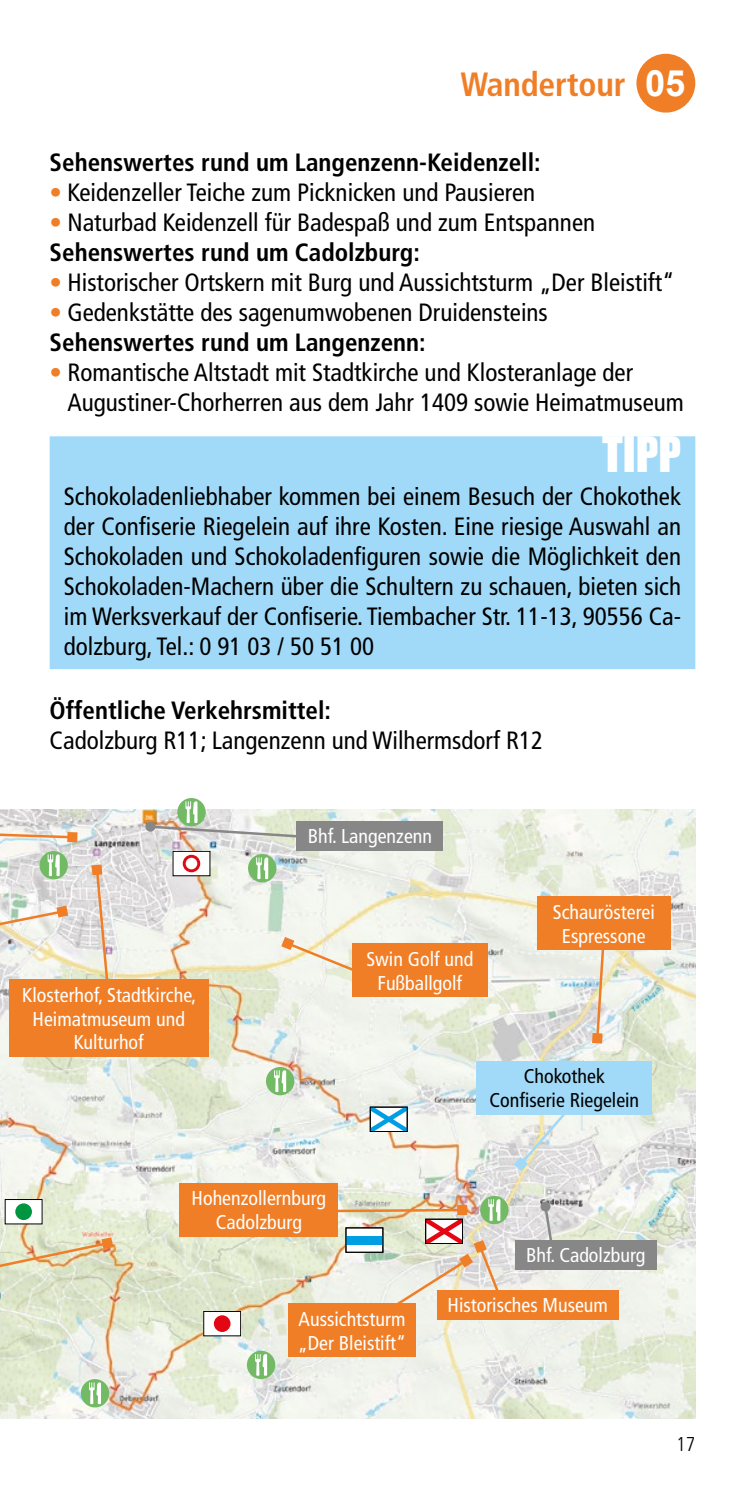
<style>
.page{position:relative;width:745px;height:1489px;background:#fff}
.page>*{position:absolute;margin:0;border:0;box-sizing:border-box;transform-origin:0 0}
.t1{font:45px "Impact";color:#fff}
.t2{font:700 condensed 33.5px "Frutiger";letter-spacing:-.005em;color:#ef7e26}
.t3{font:condensed 25px/30px "Frutiger";color:#000}
.t4{font:700 condensed 25px "Frutiger";color:#000}
.t5{font:condensed 20px/24px "Frutiger";color:#fff;text-align:center}
.t6{font:condensed 20px/24px "Frutiger";color:#000;text-align:center}
.t7{font:300 condensed 20px "Frutiger";color:#000}
.s1{font-family:"Arial";font-stretch:normal;font-size:36.25px;color:#fff}
.s2{color:#ef7e26}
.s3{font-weight:700}
</style>
<div class="page">
<img style="left:0;top:809px;width:694px;height:608px">
<div style="left:50px;top:436px;width:644px;height:233px;background:#a1daf8"></div>
<svg style="left:480px;top:1195px;width:28px;height:29px"></svg>
<svg style="left:266px;top:1066px;width:28px;height:29px"></svg>
<svg style="left:274px;top:1070px;width:12px;height:21px"></svg>
<div style="left:248px;top:854px;width:28px;height:28px;background:#73ba64;border-radius:50%"></div>
<svg style="left:256px;top:857px;width:12px;height:22px"></svg>
<div style="left:177px;top:798px;width:28px;height:28px;background:#73ba64;border-radius:50%"></div>
<div style="left:39px;top:851px;width:29px;height:28px;background:#73ba64;border-radius:50%"></div>
<svg style="left:48px;top:854px;width:12px;height:22px"></svg>
<svg style="left:0;top:905px;width:68px;height:26px"></svg>
<svg style="left:0;top:831px;width:75px;height:8px"></svg>
<div style="left:67px;top:832px;width:10px;height:10px;background:#ef7e26"></div>
<svg style="left:148px;top:801px;width:155px;height:38px"></svg>
<div style="left:145px;top:821px;width:10px;height:10px;background:#878787;border-radius:50%"></div>
<svg style="left:542px;top:1203px;width:12px;height:36px"></svg>
<div style="left:540px;top:1201px;width:10px;height:10px;background:#878787;border-radius:50%"></div>
<svg style="left:247px;top:1350px;width:28px;height:28px"></svg>
<svg style="left:255px;top:1353px;width:12px;height:22px"></svg>
<svg style="left:0;top:1237px;width:113px;height:42px;background:#e0d6b4"></svg>
<svg style="left:92px;top:864px;width:19px;height:115px;background:#e4d0bf"></svg>
<svg style="left:281px;top:936px;width:82px;height:39px"></svg>
<svg style="left:594px;top:950px;width:11px;height:90px"></svg>
<svg style="left:591px;top:1032px;width:11px;height:11px"></svg>
<svg style="left:513px;top:1114px;width:61px;height:56px"></svg>
<div style="left:173px;top:851px;width:37px;height:24px;background:#fff"></div>
<div style="left:173px;top:851px;width:37px;height:25px;border:1px solid #000"></div>
<div style="left:183px;top:854px;width:17px;height:18px;border:3px solid #e30613;border-radius:50%"></div>
<div style="left:5px;top:1199px;width:37px;height:24px;background:#fff"></div>
<div style="left:5px;top:1199px;width:37px;height:25px;border:1px solid #000"></div>
<div style="left:15px;top:1203px;width:17px;height:16px;background:#009641;border-radius:50%"></div>
<div style="left:203px;top:1311px;width:37px;height:24px;background:#fff"></div>
<div style="left:203px;top:1310px;width:38px;height:25px;border:1px solid #000"></div>
<div style="left:214px;top:1315px;width:16px;height:16px;background:#e30613;border-radius:50%"></div>
<svg style="left:372px;top:1108px;width:33px;height:21px"></svg>
<div style="left:370px;top:1106px;width:37px;height:25px;border:1px solid #000"></div>
<svg style="left:324px;top:1199px;width:179px;height:110px;background:#dcd6c7"></svg>
<div style="left:457px;top:1204px;width:10px;height:10px;background:#ef7e26"></div>
<div style="left:288px;top:1303px;width:127px;height:53px;background:#ef7e26"></div>
<div style="left:437px;top:1289px;width:181px;height:30px;background:#ef7e26"></div>
<div style="left:476px;top:1060px;width:175px;height:54px;background:#a1daf8"></div>
<div style="left:352px;top:943px;width:135px;height:53px;background:#ef7e26"></div>
<div style="left:9px;top:979px;width:200px;height:77px;background:#ef7e26"></div>
<div style="left:180px;top:1182px;width:158px;height:54px;background:#ef7e26"></div>
<div style="left:296px;top:821px;width:147px;height:29px;background:#878787"></div>
<div style="left:515px;top:1239px;width:141px;height:30px;background:#878787"></div>
<div style="left:537px;top:896px;width:133px;height:54px;background:#ef7e26"></div>
<div style="left:81px;top:1378px;width:28px;height:29px;background:#73ba64;border-radius:50%"></div>
<svg style="left:89px;top:1382px;width:12px;height:21px"></svg>
<div style="left:636px;top:54px;width:58px;height:59px;background:#ef7e26;border-radius:50%"></div>
<h2 class="t2" style="left:460px;top:64px;width:226px">Wandertour <span class="s1">05</span></h2>
<p class="t4" style="left:50px;top:148px;width:492px">Sehenswertes rund um Langenzenn-Keidenzell:</p>
<p class="t3" style="left:50px;top:178px;width:487px"><span class="s2">•</span> Keidenzeller Teiche zum Picknicken und Pausieren</p>
<p class="t3" style="left:50px;top:208px;width:546px"><span class="s2">•</span> Naturbad Keidenzell für Badespaß und zum Entspannen<br><span class="s3">Sehenswertes rund um Cadolzburg:</span></p>
<p class="t3" style="left:50px;top:268px;width:626px"><span class="s2">•</span> Historischer Ortskern mit Burg und Aussichtsturm „Der Bleistift“</p>
<p class="t3" style="left:50px;top:298px;width:499px"><span class="s2">•</span> Gedenkstätte des sagenumwobenen Druidensteins<br><span class="s3">Sehenswertes rund um Langenzenn:</span></p>
<p class="t3" style="left:67px;top:358px;width:617px;text-indent:-18px"><span class="s2">•</span> Romantische Altstadt mit Stadtkirche und Klosteranlage der<br>Augustiner-Chorherren aus dem Jahr 1409 sowie Heimatmuseum</p>
<h1 class="t1" style="left:601px;top:419px;width:80px">TIPP</h1>
<p class="t3" style="left:64px;top:481px;width:618px;text-align:justify">Schokoladenliebhaber kommen bei einem Besuch der Chokothek der Confiserie Riegelein auf ihre Kosten. Eine riesige Auswahl an Schokoladen und Schokoladenfiguren sowie die Möglichkeit den Schokoladen-Machern über die Schultern zu schauen, bieten sich im Werksverkauf der Confiserie. Tiembacher Str. 11-13, 90556 Ca&shy;dolzburg, Tel.: 0 91 03 / 50 51 00</p>
<p class="t4" style="left:50px;top:695px;width:283px">Öffentliche Verkehrsmittel:</p>
<p class="t3" style="left:50px;top:725px;width:494px">Cadolzburg R11; Langenzenn und Wilhermsdorf R12</p>
<p class="t5" style="left:22px;top:982px;width:175px">Klosterhof, Stadtkirche,<br>Heimatmuseum und<br>Kulturhof</p>
<p class="t5" style="left:307px;top:824px;width:126px">Bhf. Langenzenn</p>
<p class="t5" style="left:366px;top:947px;width:108px">Swin Golf und<br>Fußballgolf</p>
<p class="t5" style="left:552px;top:900px;width:103px">Schaurösterei<br>Espressone</p>
<p class="t6" style="left:489px;top:1064px;width:151px">Chokothek<br>Confiserie Riegelein</p>
<p class="t5" style="left:191px;top:1186px;width:136px">Hohenzollernburg<br>Cadolzburg</p>
<p class="t5" style="left:525px;top:1243px;width:121px">Bhf. Cadolzburg</p>
<p class="t5" style="left:298px;top:1306px;width:110px;text-align:left">Aussichtsturm „Der Bleistift“</p>
<p class="t5" style="left:447px;top:1293px;width:162px">Historisches Museum</p>
<p class="t7" style="left:675px;top:1432px;width:21px">17</p>
</div>
